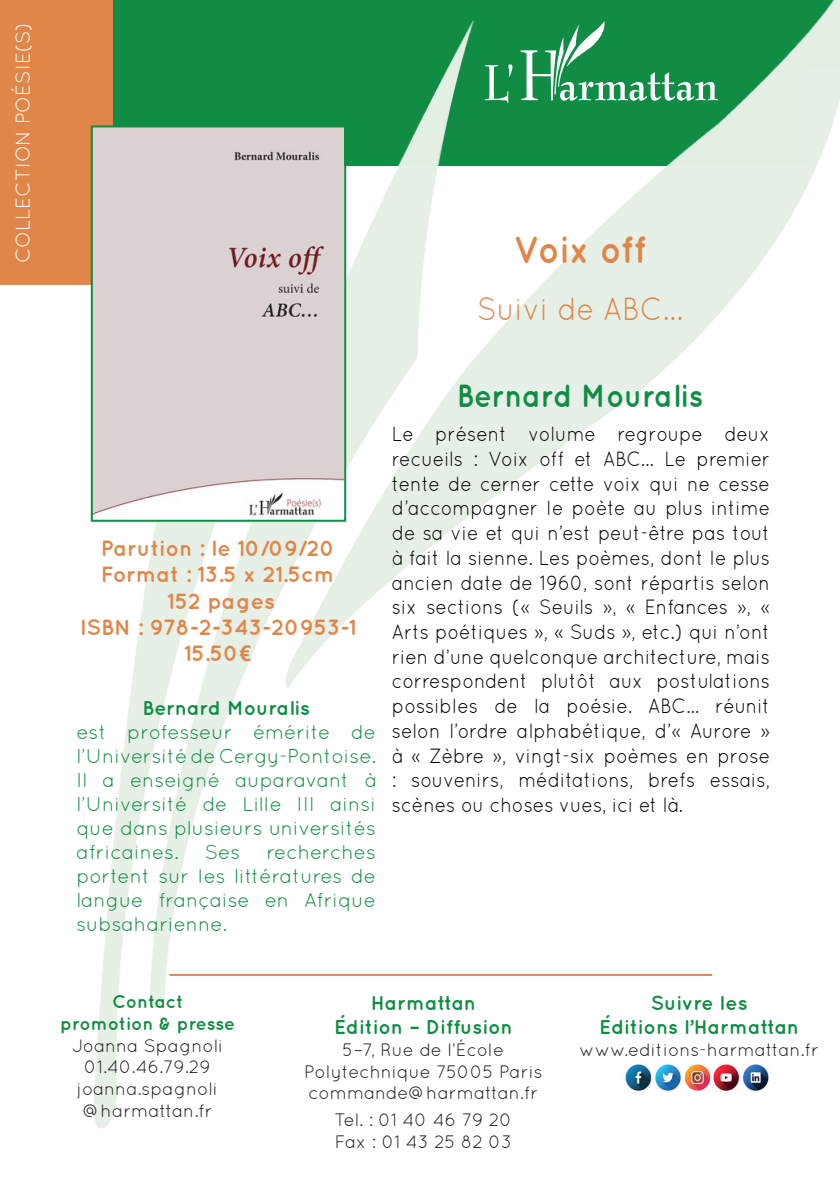
<style>
.page{position:relative;width:840px;height:1191px;background:#fff}
.page>*{position:absolute;margin:0;border:0;box-sizing:border-box;transform-origin:0 0}
.t1{font:700 38px "Quicksand";color:#e08649;scale:.92 1}
.t2{font:700 32px "Quicksand";color:#108c44;scale:.92 1}
.t3{font:32px "Quicksand";color:#e08649;scale:.92 1}
.t4{font:700 22px "Quicksand";color:#e08649}
.t5{font:20.6px/24.8px "Quicksand";color:#000;text-align:justify;scale:.91 1}
.t6{font:20px/24px "Quicksand";color:#108c44;text-align:justify}
.t7{font:700 20px "Quicksand";color:#108c44}
.t8{font:20px "Quicksand";color:#fff}
.t9{font:18px/21.6px "Quicksand";color:#231f20}
.t10{font:700 18px "Quicksand";color:#108c44}
.s1{font-family:"Gadugi"}
</style>
<div class="page">
<img style="left:83px;top:0;width:756px;height:1128px">
<svg style="left:520px;top:21px;width:197px;height:80px"></svg>
<svg style="left:484px;top:64px;width:29px;height:39px"></svg>
<hr style="left:169px;top:974px;width:542px;height:2px;background:#e08649">
<img style="left:619px;top:1059px;width:159px;height:36px">
<div style="left:0;top:0;width:113px;height:285px;background:#e08649"></div>
<img style="left:94px;top:128px;width:249px;height:391px">
<div style="left:91px;top:125px;width:255px;height:397px;border:2px solid #108c44"></div>
<p class="t8" style="left:11px;top:263px;width:243px;rotate:-90deg">COLLECTION POÉSIE(S)</p>
<p class="t1" style="left:513px;top:227px;width:145px">Voix off</p>
<p class="t3" style="left:477px;top:290px;width:225px">Suivi de ABC...</p>
<p class="t4" style="left:101px;top:535px;width:236px">Parution : le 10/09/20</p>
<p class="t4" style="left:101px;top:561px;width:235px">Format : 13.5 x 21.5cm</p>
<p class="t4" style="left:167px;top:588px;width:109px">152 pages</p>
<p class="t4" style="left:80px;top:614px;width:278px">ISBN : 978-2-343-20953-1</p>
<p class="t4" style="left:184px;top:640px;width:69px">15.50<span class="s1">€</span></p>
<p class="t7" style="left:142px;top:695px;width:169px">Bernard Mouralis</p>
<p class="t6" style="left:76px;top:719px;width:301px">est professeur émérite de l’Université de Cergy-Pontoise.<br>Il a enseigné auparavant à l’Université de Lille III ainsi que dans plusieurs universités africaines.</p>
<p class="t6" style="left:205px;top:839px;width:37px">Ses</p>
<p class="t6" style="left:76px;top:839px;width:301px;text-indent:190px">recherches portent sur les littératures de langue française en Afrique subsaharienne.</p>
<p class="t2" style="left:456px;top:376px;width:269px">Bernard Mouralis</p>
<p class="t5" style="left:392px;top:421px;width:417px">Le présent volume regroupe deux recueils : Voix off et ABC... Le premier tente de cerner cette voix qui ne cesse d’accompagner le poète au plus intime de sa vie et qui n’est peut-être pas tout à fait la sienne. Les poèmes, dont le plus ancien date de 1960, sont répartis selon six sections (« Seuils », « Enfances », « Arts poétiques », « Suds », etc.) qui n’ont rien d’une quelconque architecture, mais correspondent plutôt aux postulations possibles de la poésie. ABC... réunit selon l’ordre alphabétique, d’« Aurore » à « Zèbre », vingt-six poèmes en prose : souvenirs, méditations, brefs essais, scènes ou choses vues, ici et là.</p>
<p class="t10" style="left:112px;top:991px;width:73px">Contact</p>
<p class="t10" style="left:60px;top:1013px;width:176px">promotion &amp; presse</p>
<p class="t9" style="left:72px;top:1034px;width:152px">Joanna Spagnoli</p>
<p class="t9" style="left:84px;top:1056px;width:128px">01.40.46.79.29</p>
<p class="t9" style="left:77px;top:1077px;width:142px">joanna.spagnoli @harmattan.fr</p>
<p class="t7" style="left:370px;top:991px;width:107px">Harmattan</p>
<p class="t7" style="left:334px;top:1015px;width:180px">Édition – Diffusion</p>
<p class="t9" style="left:304px;top:1038px;width:240px;text-align:center">5–7, Rue de l’École<br>Polytechnique 75005 Paris</p>
<p class="t9" style="left:308px;top:1082px;width:231px">commande@harmattan.fr</p>
<p class="t9" style="left:334px;top:1109px;width:179px">Tel. : 01 40 46 79 20</p>
<p class="t9" style="left:334px;top:1130px;width:179px">Fax : 01 43 25 82 03</p>
<p class="t7" style="left:650px;top:991px;width:98px">Suivre les</p>
<p class="t7" style="left:598px;top:1015px;width:201px">Éditions l’Harmattan</p>
<p class="t9" style="left:579px;top:1038px;width:241px">www.editions-harmattan.fr</p>
</div>
